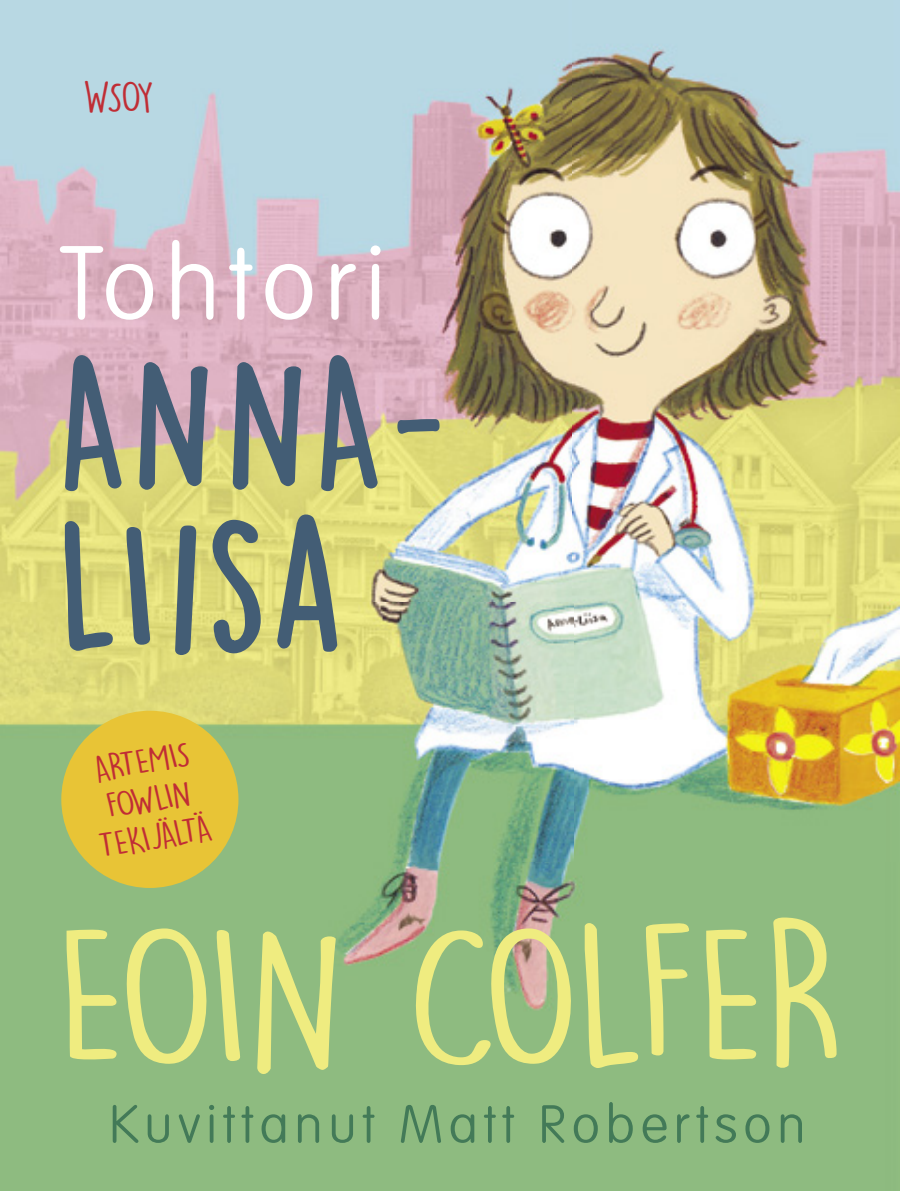
<style>
.page{position:relative;width:900px;height:1191px;background:#fff}
.page>*{position:absolute;margin:0;border:0;box-sizing:border-box;transform-origin:0 0}
.t1{font:185px "DK Lemon Yellow Sun";letter-spacing:-.05em;color:#efec80;scale:1.23 1}
.t2{font:159.75px/166.2px "DK Lemon Yellow Sun";letter-spacing:.02em;color:#435d75;scale:1.16 1}
.t3{font:100 102.5px "VAG Rounded";letter-spacing:.08em;color:#fff}
.t4{font:100 52.5px "VAG Rounded";letter-spacing:.11em;color:#437a58}
.t5{font:40px "DK Lemon Yellow Sun";color:#c02d35;scale:1.16 1}
.t6{font:33.25px/38.2px "DK Lemon Yellow Sun";color:#c02d35;text-align:center;scale:1.29 1}
</style>
<div class="page">
<img style="left:0;top:0;width:572px;height:862px">
<img style="left:572px;top:0;width:328px;height:862px">
<div style="left:0;top:862px;width:900px;height:329px;background:#8ebb80"></div>
<div style="left:61px;top:710px;width:177px;height:178px;background:#e8c436;border-radius:50%"></div>
<svg style="left:65px;top:355px;width:57px;height:136px;background:#a99d97"></svg>
<svg style="left:139px;top:362px;width:69px;height:128px;background:#a89e94"></svg>
<svg style="left:233px;top:362px;width:68px;height:128px;background:#a89f91"></svg>
<svg style="left:321px;top:355px;width:57px;height:136px;background:#aa9e96"></svg>
<svg style="left:397px;top:419px;width:43px;height:15px"></svg>
<svg style="left:65px;top:521px;width:48px;height:130px;background:#bcbf79"></svg>
<svg style="left:127px;top:527px;width:23px;height:117px;background:#a0a878"></svg>
<svg style="left:175px;top:525px;width:21px;height:130px;background:#99a377"></svg>
<svg style="left:213px;top:520px;width:48px;height:133px;background:#b1b678"></svg>
<svg style="left:277px;top:514px;width:60px;height:138px;background:#afb477"></svg>
<p class="t5" style="left:83px;top:72px;width:63px">WSOY</p>
<h3 class="t3" style="left:60px;top:225px;width:328px">Tohtori</h3>
<h2 class="t2" style="left:58px;top:336px;width:332px">ANNA-<br>LIisa</h2>
<p class="t6" style="left:82px;top:752px;width:91px;rotate:-10deg">ARTEMIS<br>FOWLIN<br>TEKIJÄLTÄ</p>
<h1 class="t1" style="left:55px;top:881px;width:647px">EOIN COLFER</h1>
<p class="t4" style="left:109px;top:1094px;width:698px">Kuvittanut Matt Robertson</p>
</div>
